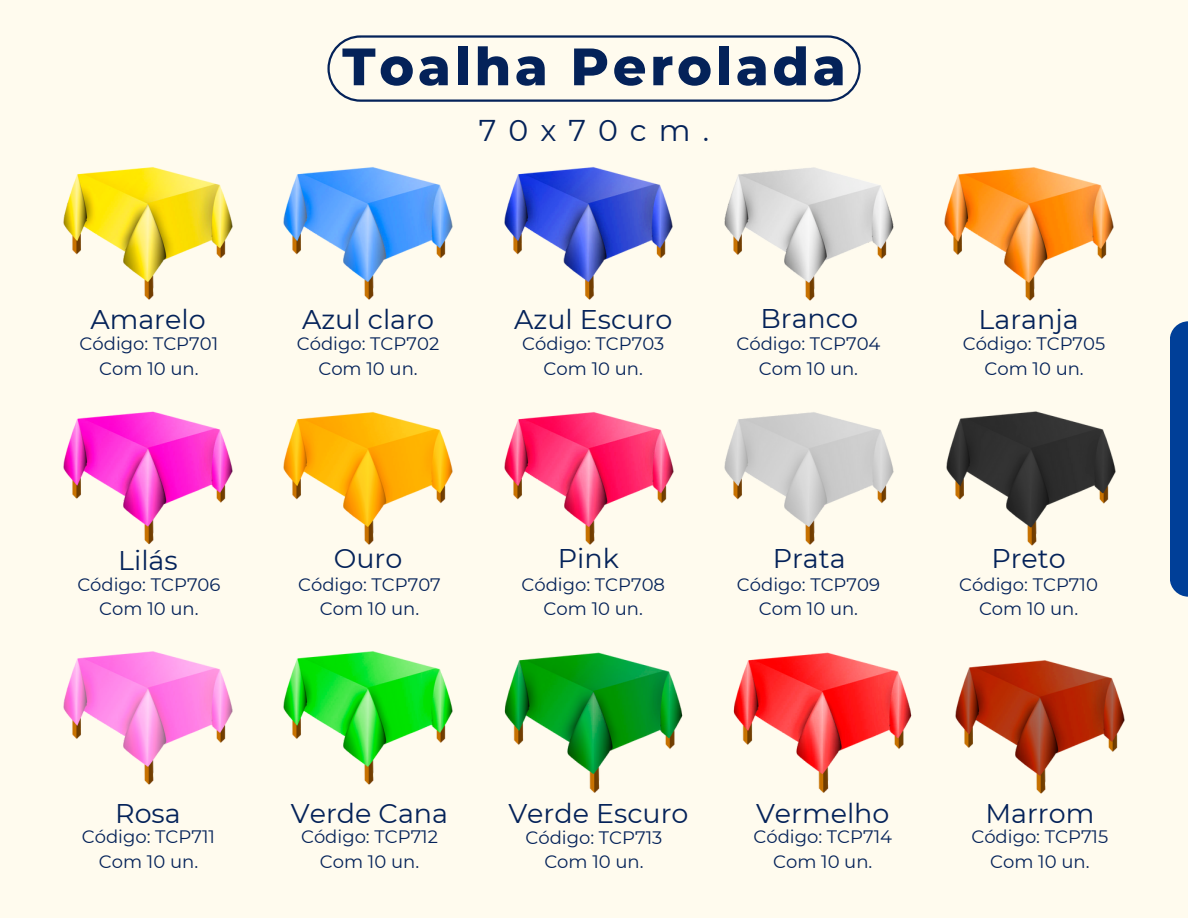
<style>
.page{position:relative;width:1188px;height:918px;background:#fffbee}
.page>*{position:absolute;margin:0;border:0;box-sizing:border-box;transform-origin:0 0}
.t1{font:800 52.5px "Montserrat";letter-spacing:.07em;color:#042259}
.t2{font:30px "Montserrat";letter-spacing:.4em;color:#042259}
.t3{font:27px "Montserrat";color:#042259}
.t4{font:18px "Montserrat";color:#042259}
</style>
<div class="page">
<div style="left:1170px;top:321px;width:18px;height:276px;background:#003f98"></div>
<svg style="left:327px;top:35px;width:534px;height:67px"></svg>
<img style="left:63px;top:167px;width:170px;height:133px">
<img style="left:283px;top:167px;width:170px;height:133px">
<img style="left:504px;top:167px;width:169px;height:133px">
<img style="left:724px;top:167px;width:170px;height:134px">
<img style="left:944px;top:167px;width:170px;height:134px">
<img style="left:63px;top:411px;width:170px;height:134px">
<img style="left:283px;top:412px;width:170px;height:133px">
<img style="left:504px;top:412px;width:170px;height:133px">
<img style="left:724px;top:412px;width:170px;height:133px">
<img style="left:946px;top:411px;width:170px;height:135px">
<img style="left:63px;top:651px;width:170px;height:134px">
<img style="left:283px;top:651px;width:170px;height:134px">
<img style="left:504px;top:652px;width:179px;height:141px">
<img style="left:733px;top:652px;width:179px;height:141px">
<img style="left:955px;top:660px;width:170px;height:134px">
<p class="t1" style="left:342px;top:34px;width:505px">Toalha Perolada</p>
<p class="t2" style="left:479px;top:112px;width:232px">70x70cm.</p>
<p class="t3" style="left:90px;top:302px;width:117px">Amarelo</p>
<p class="t3" style="left:302px;top:302px;width:133px">Azul claro</p>
<p class="t3" style="left:514px;top:302px;width:160px">Azul Escuro</p>
<p class="t3" style="left:760px;top:302px;width:99px">Branco</p>
<p class="t3" style="left:979px;top:302px;width:102px">Laranja</p>
<p class="t4" style="left:80px;top:333px;width:140px">Código: TCP701</p>
<p class="t4" style="left:99px;top:358px;width:101px">Com 10 un.</p>
<p class="t4" style="left:297px;top:333px;width:144px">Código: TCP702</p>
<p class="t4" style="left:318px;top:358px;width:101px">Com 10 un.</p>
<p class="t4" style="left:522px;top:333px;width:144px">Código: TCP703</p>
<p class="t4" style="left:544px;top:358px;width:101px">Com 10 un.</p>
<p class="t4" style="left:736px;top:333px;width:146px">Código: TCP704</p>
<p class="t4" style="left:759px;top:358px;width:101px">Com 10 un.</p>
<p class="t4" style="left:963px;top:333px;width:144px">Código: TCP705</p>
<p class="t4" style="left:985px;top:358px;width:101px">Com 10 un.</p>
<p class="t3" style="left:118px;top:544px;width:61px">Lilás</p>
<p class="t3" style="left:334px;top:542px;width:70px">Ouro</p>
<p class="t3" style="left:558px;top:542px;width:63px">Pink</p>
<p class="t3" style="left:773px;top:542px;width:75px">Prata</p>
<p class="t3" style="left:991px;top:542px;width:76px">Preto</p>
<p class="t4" style="left:77px;top:573px;width:145px">Código: TCP706</p>
<p class="t4" style="left:99px;top:598px;width:101px">Com 10 un.</p>
<p class="t4" style="left:298px;top:573px;width:144px">Código: TCP707</p>
<p class="t4" style="left:320px;top:598px;width:101px">Com 10 un.</p>
<p class="t4" style="left:521px;top:573px;width:145px">Código: TCP708</p>
<p class="t4" style="left:544px;top:598px;width:101px">Com 10 un.</p>
<p class="t4" style="left:737px;top:573px;width:145px">Código: TCP709</p>
<p class="t4" style="left:759px;top:598px;width:101px">Com 10 un.</p>
<p class="t4" style="left:959px;top:573px;width:140px">Código: TCP710</p>
<p class="t4" style="left:979px;top:598px;width:101px">Com 10 un.</p>
<p class="t3" style="left:115px;top:797px;width:67px">Rosa</p>
<p class="t3" style="left:291px;top:797px;width:159px">Verde Cana</p>
<p class="t3" style="left:508px;top:797px;width:182px">Verde Escuro</p>
<p class="t3" style="left:756px;top:797px;width:135px">Vermelho</p>
<p class="t3" style="left:985px;top:797px;width:110px">Marrom</p>
<p class="t4" style="left:82px;top:826px;width:135px">Código: TCP711</p>
<p class="t4" style="left:99px;top:851px;width:101px">Com 10 un.</p>
<p class="t4" style="left:301px;top:826px;width:138px">Código: TCP712</p>
<p class="t4" style="left:320px;top:851px;width:101px">Com 10 un.</p>
<p class="t4" style="left:526px;top:826px;width:138px">Código: TCP713</p>
<p class="t4" style="left:544px;top:851px;width:101px">Com 10 un.</p>
<p class="t4" style="left:753px;top:826px;width:140px">Código: TCP714</p>
<p class="t4" style="left:773px;top:851px;width:101px">Com 10 un.</p>
<p class="t4" style="left:971px;top:826px;width:138px">Código: TCP715</p>
<p class="t4" style="left:990px;top:851px;width:101px">Com 10 un.</p>
</div>
